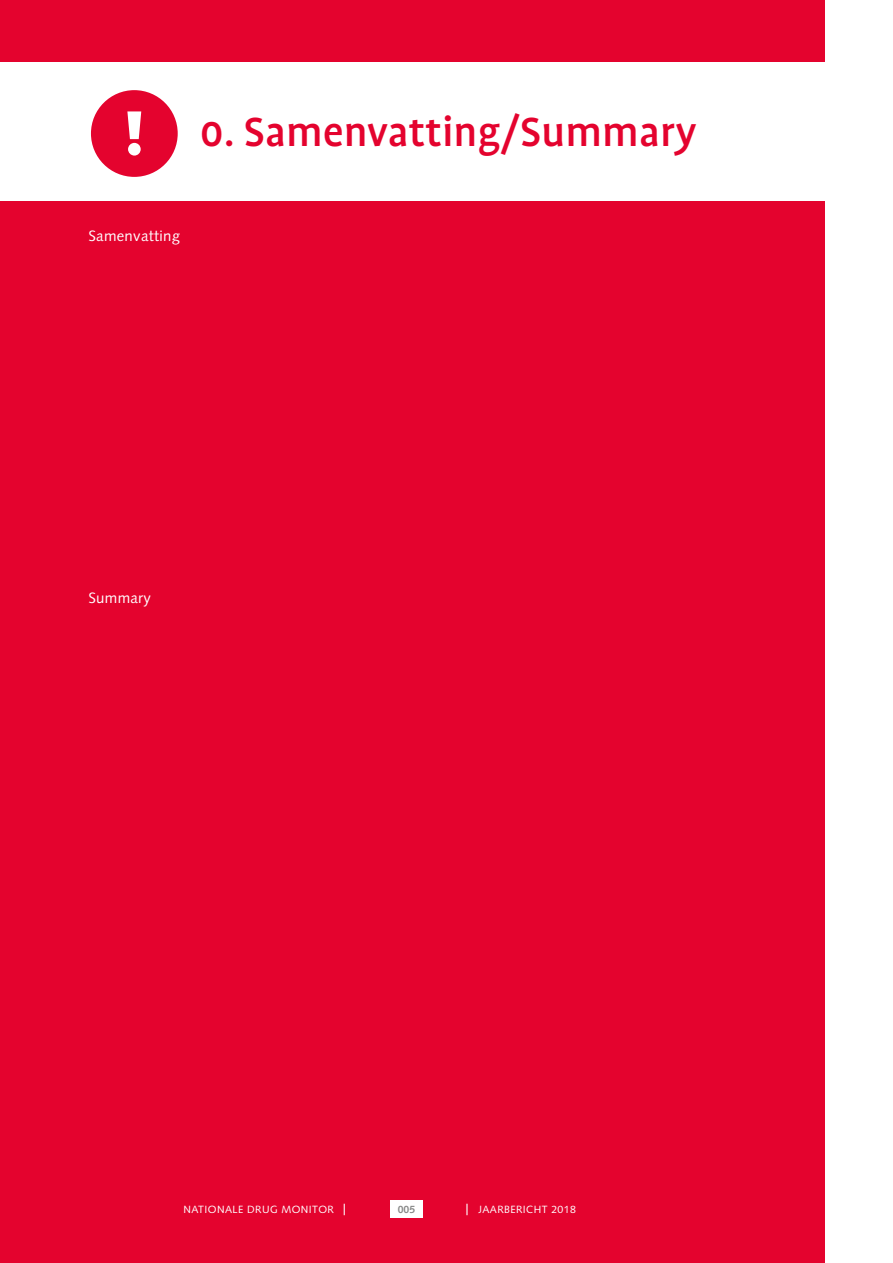
<style>
.page{position:relative;width:893px;height:1263px;background:#fff}
.page>*{position:absolute;margin:0;border:0;box-sizing:border-box;transform-origin:0 0}
.t1{font:500 46.5px "Profile OT";color:#e4032e}
.t2{font:15px "Syntax LT Std";letter-spacing:.02em;color:#fff}
.t3{font:10.5px "Syntax LT Std";letter-spacing:.04em;color:#fff}
.t4{font:700 10.5px "Syntax LT Std";color:#878787}
.s1{font-size:15px}
</style>
<div class="page">
<div style="left:0;top:0;width:825px;height:1263px;background:#e4032e"></div>
<div style="left:0;top:62px;width:828px;height:138px;background:#fff"></div>
<div style="left:91px;top:90px;width:87px;height:87px;background:#e4032e;border-radius:50%"></div>
<svg style="left:127px;top:111px;width:14px;height:45px"></svg>
<div style="left:390px;top:1200px;width:33px;height:18px;background:#fff"></div>
<h1 class="t1" style="left:200px;top:108px;width:498px">0. Samenvatting/Summary</h1>
<h2 class="t2" style="left:88px;top:226px;width:93px">Samenvatting</h2>
<h2 class="t2" style="left:88px;top:589px;width:64px">Summary</h2>
<p class="t3" style="left:184px;top:1203px;width:164px">NATIONALE DRUG MONITOR <span class="s1">|</span></p>
<p class="t4" style="left:398px;top:1203px;width:19px">005</p>
<p class="t3" style="left:465px;top:1203px;width:112px"><span class="s1">|</span> JAARBERICHT 2018</p>
</div>
